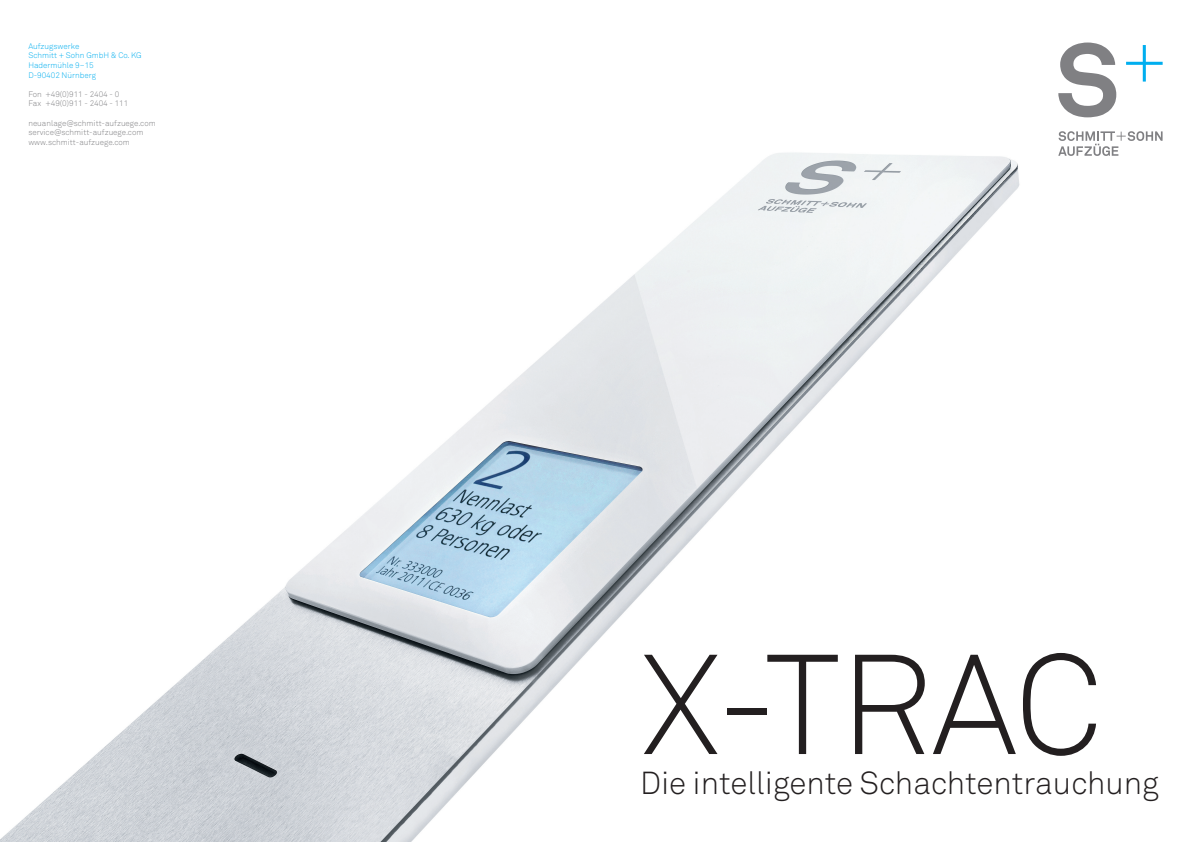
<style>
.page{position:relative;width:1191px;height:842px;background:#fff}
.page>*{position:absolute;margin:0;border:0;box-sizing:border-box;transform-origin:0 0}
.t1{font:140px "Akkurat Light Pro";color:#231f20}
.t2{font:31.5px "Akkurat Light Pro";color:#231f20}
.t3{font:8px/9.6px "Akkurat Light Pro";color:#808083}
.t4{font:8px/9.6px "Akkurat Light Pro";color:#00aeef}
</style>
<div class="page">
<img style="left:0;top:153px;width:1020px;height:689px">
<svg style="left:1058px;top:43px;width:58px;height:74px"></svg>
<svg style="left:1126px;top:45px;width:36px;height:37px"></svg>
<svg style="left:1058px;top:131px;width:104px;height:25px"></svg>
<p class="t4" style="left:28px;top:42px;width:115px">Aufzugswerke<br>Schmitt + Sohn GmbH &amp; Co. KG<br>Hadermühle 9–15<br>D-90402 Nürnberg</p>
<p class="t3" style="left:28px;top:90px;width:102px">Fon +49(0)911 - 2404 - 0<br>Fax +49(0)911 - 2404 - 111</p>
<p class="t3" style="left:28px;top:119px;width:129px">neuanlage@schmitt-aufzuege.com service@schmitt-aufzuege.com www.schmitt-aufzuege.com</p>
<h1 class="t1" style="left:640px;top:653px;width:463px">X-TRAC</h1>
<h2 class="t2" style="left:640px;top:771px;width:520px">Die intelligente Schachtentrauchung</h2>
</div>
